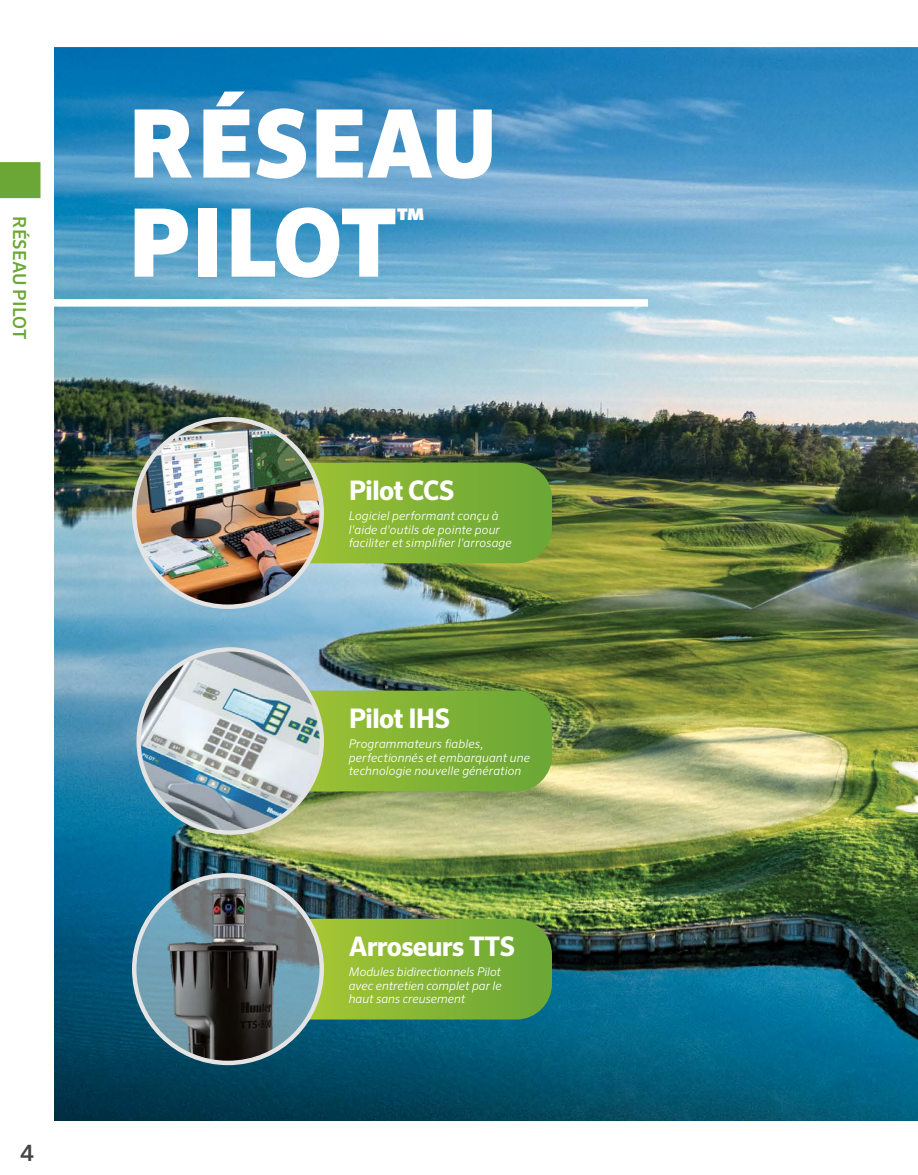
<style>
.page{position:relative;width:918px;height:1175px;background:#fff}
.page>*{position:absolute;margin:0;border:0;box-sizing:border-box;transform-origin:0 0}
.t1{font:900 94.5px/99px "Sero Pro";letter-spacing:.01em;color:#fff}
.t2{font:900 34.05px "Sero Pro";color:#fff}
.t3{font:700 27px "Sero Pro";letter-spacing:-.03em;color:#fff}
.t4{font:500 22.5px "Sero Pro";color:#454545}
.t5{font:500 18px "Sero Pro";letter-spacing:.01em;color:#6ba736}
.t6{font:500 12.45px "Sero Pro";color:#454545}
.t7{font:italic 300 12px/13.5px "Sero Pro";letter-spacing:.005em;color:#fff}
</style>
<div class="page">
<img style="left:54px;top:47px;width:864px;height:1073px">
<svg style="left:54px;top:48px;width:864px;height:330px;background:#61a5cc"></svg>
<div style="left:40px;top:299px;width:608px;height:8px;background:#fff"></div>
<svg style="left:307px;top:918px;width:245px;height:101px;background:#83b237"></svg>
<svg style="left:266px;top:462px;width:286px;height:101px;background:#81b236"></svg>
<img style="left:134px;top:419px;width:188px;height:187px;border-radius:94px">
<div style="left:132px;top:417px;width:192px;height:192px;border:4px solid #e4e4e4;border-radius:50%"></div>
<svg style="left:134px;top:875px;width:188px;height:187px;background:#7c9eac"></svg>
<img style="left:160px;top:875px;width:127px;height:187px">
<div style="left:132px;top:873px;width:192px;height:192px;border:4px solid #e4e4e4;border-radius:50%"></div>
<svg style="left:307px;top:690px;width:245px;height:101px;background:#82b237"></svg>
<div style="left:0;top:162px;width:40px;height:36px;background:#6ba736"></div>
<img style="left:139px;top:649px;width:183px;height:183px;border-radius:92px">
<div style="left:136px;top:647px;width:188px;height:187px;border:4px solid #e4e4e4;border-radius:50%"></div>
<h3 class="t5" style="left:30px;top:216px;width:124px;rotate:90deg">RÉSEAU PILOT</h3>
<h3 class="t4" style="left:20px;top:1139px;width:15px">4</h3>
<h1 class="t1" style="left:128px;top:97px;width:370px">RÉSEAU<br>PILOT</h1>
<h2 class="t2" style="left:397px;top:200px;width:29px">™</h2>
<p class="t6" style="left:347px;top:406px;width:58px">• 20 à 23</p>
<h3 class="t3" style="left:349px;top:474px;width:107px">Pilot CCS</h3>
<p class="t7" style="left:349px;top:509px;width:164px">Logiciel performant conçu à l'aide d'outils de pointe pour faciliter et simplifier l'arrosage</p>
<h3 class="t3" style="left:349px;top:702px;width:103px">Pilot IHS</h3>
<p class="t7" style="left:349px;top:737px;width:183px">Programmateurs fiables, perfectionnés et embarquant une technologie nouvelle génération</p>
<h3 class="t3" style="left:349px;top:930px;width:168px">Arroseurs TTS</h3>
<p class="t7" style="left:349px;top:965px;width:154px;text-align:justify">Modules bidirectionnels Pilot avec entretien complet par le haut sans creusement</p>
</div>
